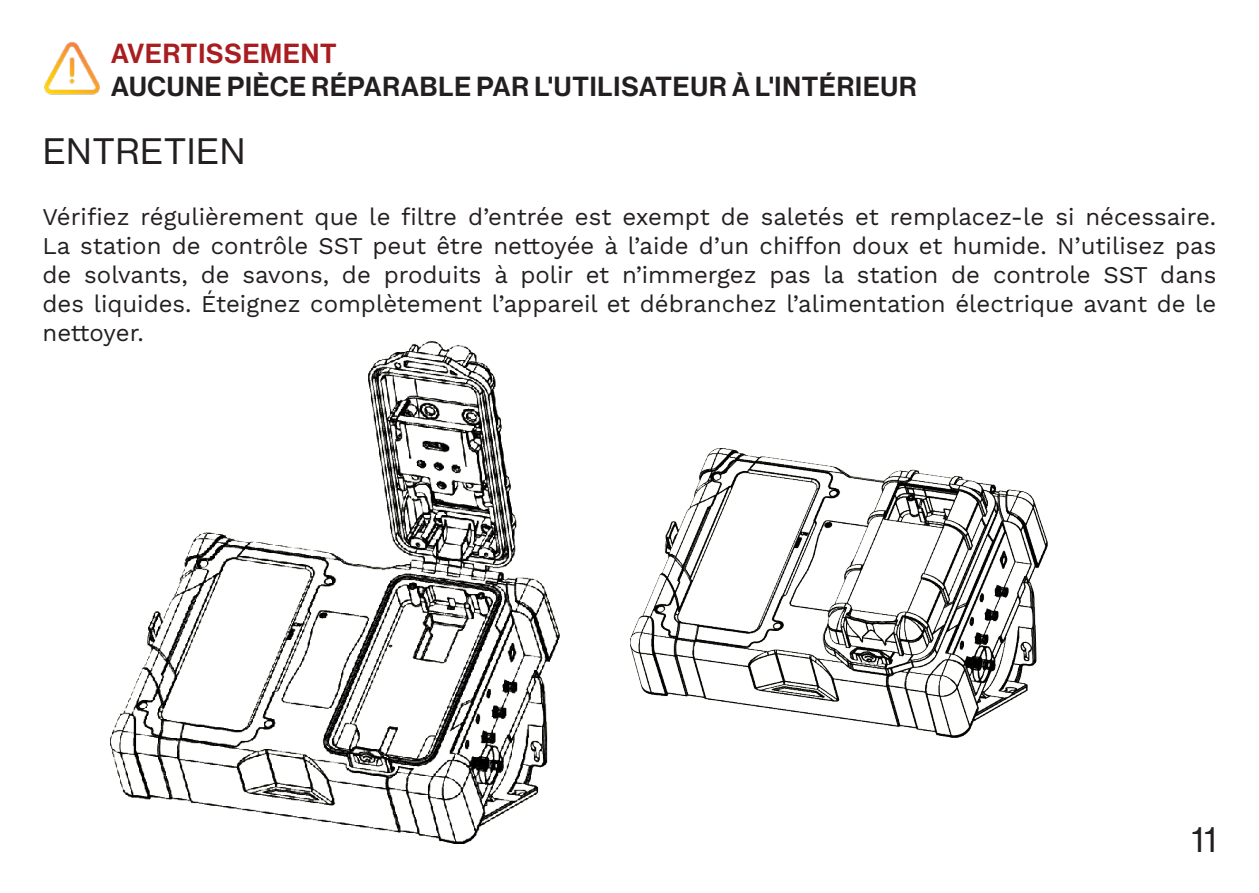
<style>
.page{position:relative;width:1259px;height:893px;background:#fff}
.page>*{position:absolute;margin:0;border:0;box-sizing:border-box;transform-origin:0 0}
.t1{font:36px "Neue Haas Display";letter-spacing:.03em;color:#231f20}
.t2{font:27px "Neue Haas Display Mediu";letter-spacing:.03em;color:#231f20}
.t3{font:27px "Neue Haas Display Mediu";letter-spacing:.03em;color:#a91d21}
.t4{font:24px/28.8px "Work Sans";color:#231f20;text-align:justify}
</style>
<div class="page">
<img style="left:111px;top:342px;width:448px;height:501px">
<img style="left:630px;top:448px;width:417px;height:289px">
<img style="left:44px;top:41px;width:56px;height:54px">
<p class="t3" style="left:111px;top:38px;width:227px">AVERTISSEMENT</p>
<p class="t2" style="left:111px;top:71px;width:807px">AUCUNE PIÈCE RÉPARABLE PAR L'UTILISATEUR À L'INTÉRIEUR</p>
<p class="t1" style="left:43px;top:131px;width:203px">ENTRETIEN</p>
<p class="t4" style="left:43px;top:202px;width:1175px">Vérifiez régulièrement que le filtre d’entrée est exempt de saletés et remplacez-le si nécessaire.<br>La station de contrôle SST peut être nettoyée à l’aide d’un chiffon doux et humide. N’utilisez pas de solvants, de savons, de produits à polir et n’immergez pas la station de controle SST dans des liquides. Éteignez complètement l’appareil et débranchez l’alimentation électrique avant de le nettoyer.</p>
<h1 class="t1" style="left:1191px;top:819px;width:26px">11</h1>
</div>
